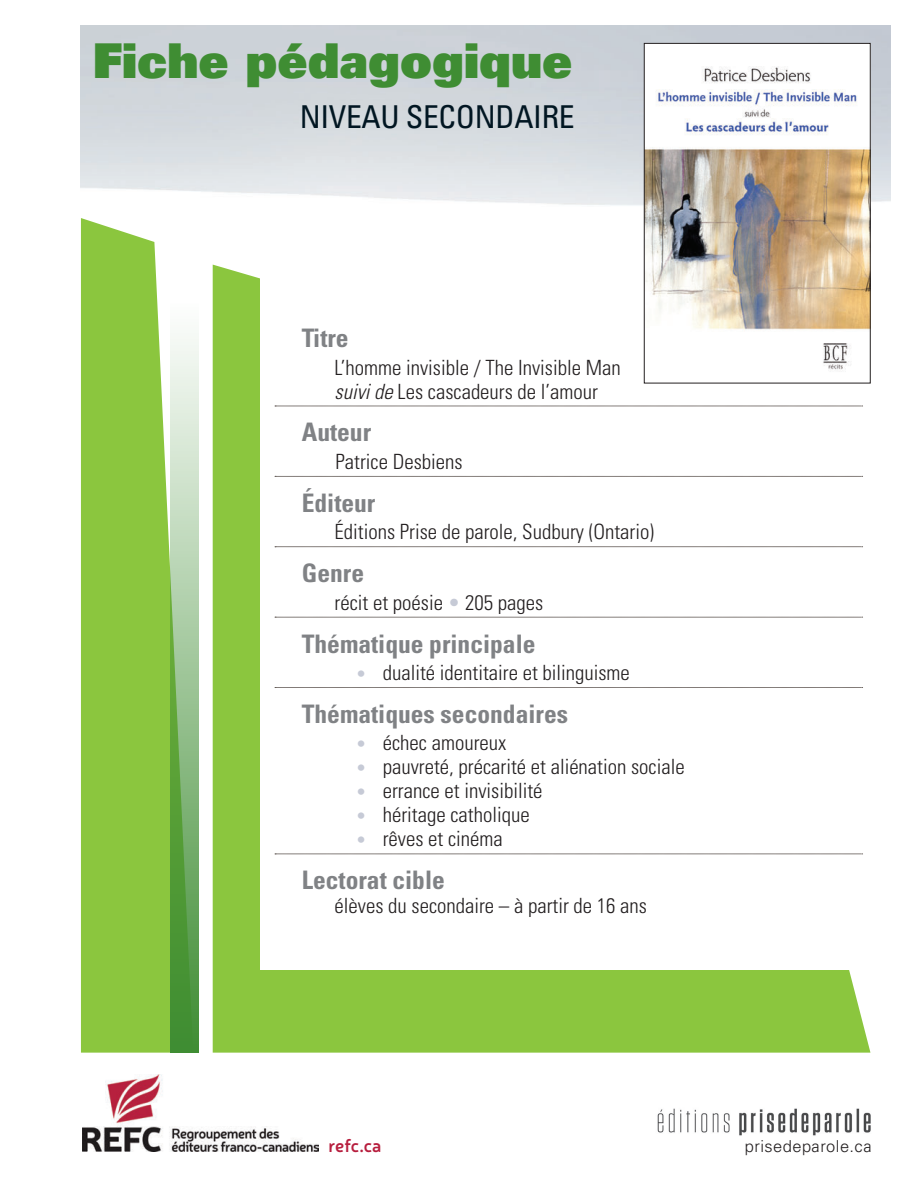
<style>
.page{position:relative;width:918px;height:1188px;background:#fff}
.page>*{position:absolute;margin:0;border:0;box-sizing:border-box;transform-origin:0 0}
.t1{font:900 48px "Univers";color:#3f8d33}
.t2{font:condensed 31.5px "Univers";letter-spacing:-.01em;color:#011622}
.t3{font:700 condensed 25.5px "Univers";color:#808285}
.t4{font:300 condensed 21px/24px "Univers";color:#231f20}
.t5{font:600 18px "Neris";letter-spacing:-.01em;color:#b71e3e}
.t6{font:300 16.5px "Univers";letter-spacing:.025em;color:#231f20}
.s1{font-style:italic}
.s2{color:#c6cad6}
.s3{font-size:17.85px;color:#c6cad6}
</style>
<div class="page">
<img style="left:81px;top:26px;width:810px;height:181px">
<div style="left:81px;top:218px;width:90px;height:835px;background:#8bc63e"></div>
<div style="left:213px;top:265px;width:657px;height:788px;background:#8bc63e"></div>
<svg style="left:171px;top:336px;width:28px;height:717px;background:#93bf89"></svg>
<div style="left:260px;top:218px;width:616px;height:752px;background:#fff"></div>
<svg style="left:275px;top:406px;width:588px;height:1px"></svg>
<svg style="left:275px;top:476px;width:588px;height:1px"></svg>
<svg style="left:275px;top:546px;width:588px;height:1px"></svg>
<svg style="left:275px;top:617px;width:588px;height:1px"></svg>
<svg style="left:275px;top:687px;width:588px;height:1px"></svg>
<svg style="left:275px;top:854px;width:588px;height:1px"></svg>
<img style="left:646px;top:45px;width:222px;height:325px">
<div style="left:644px;top:43px;width:226px;height:340px;border:1px solid #231f20"></div>
<img style="left:83px;top:1074px;width:235px;height:78px">
<img style="left:657px;top:1108px;width:214px;height:28px">
<h1 class="t1" style="left:93px;top:30px;width:481px">Fiche pédagogique</h1>
<h2 class="t2" style="left:300px;top:97px;width:277px">NIVEAU SECONDAIRE</h2>
<p class="t3" style="left:302px;top:322px;width:48px">Titre</p>
<p class="t4" style="left:335px;top:355px;width:288px">L’homme invisible / The Invisible Man <span class="s1">suivi de</span> Les cascadeurs de l’amour</p>
<p class="t3" style="left:302px;top:417px;width:71px">Auteur</p>
<p class="t4" style="left:336px;top:450px;width:129px">Patrice Desbiens</p>
<p class="t3" style="left:302px;top:487px;width:75px">Éditeur</p>
<p class="t4" style="left:335px;top:520px;width:321px">Éditions Prise de parole, Sudbury (Ontario)</p>
<p class="t3" style="left:302px;top:557px;width:64px">Genre</p>
<p class="t4" style="left:335px;top:590px;width:210px">récit et poésie <span class="s2">•</span> 205 pages</p>
<p class="t3" style="left:302px;top:628px;width:235px">Thématique principale</p>
<p class="t4" style="left:356px;top:661px;width:276px"><span class="s3">•</span> dualité identitaire et bilinguisme</p>
<p class="t3" style="left:302px;top:698px;width:268px">Thématiques secondaires</p>
<p class="t4" style="left:356px;top:731px;width:152px"><span class="s3">•</span> échec amoureux</p>
<p class="t4" style="left:356px;top:755px;width:330px"><span class="s3">•</span> pauvreté, précarité et aliénation sociale</p>
<p class="t4" style="left:356px;top:779px;width:188px"><span class="s3">•</span> errance et invisibilité</p>
<p class="t4" style="left:356px;top:803px;width:175px"><span class="s3">•</span> héritage catholique</p>
<p class="t4" style="left:356px;top:827px;width:149px"><span class="s3">•</span> rêves et cinéma</p>
<p class="t3" style="left:302px;top:865px;width:145px">Lectorat cible</p>
<p class="t4" style="left:335px;top:894px;width:314px">élèves du secondaire – à partir de 16 ans</p>
<p class="t5" style="left:328px;top:1133px;width:55px">refc.ca</p>
<p class="t6" style="left:745px;top:1136px;width:128px">prisedeparole.ca</p>
</div>
